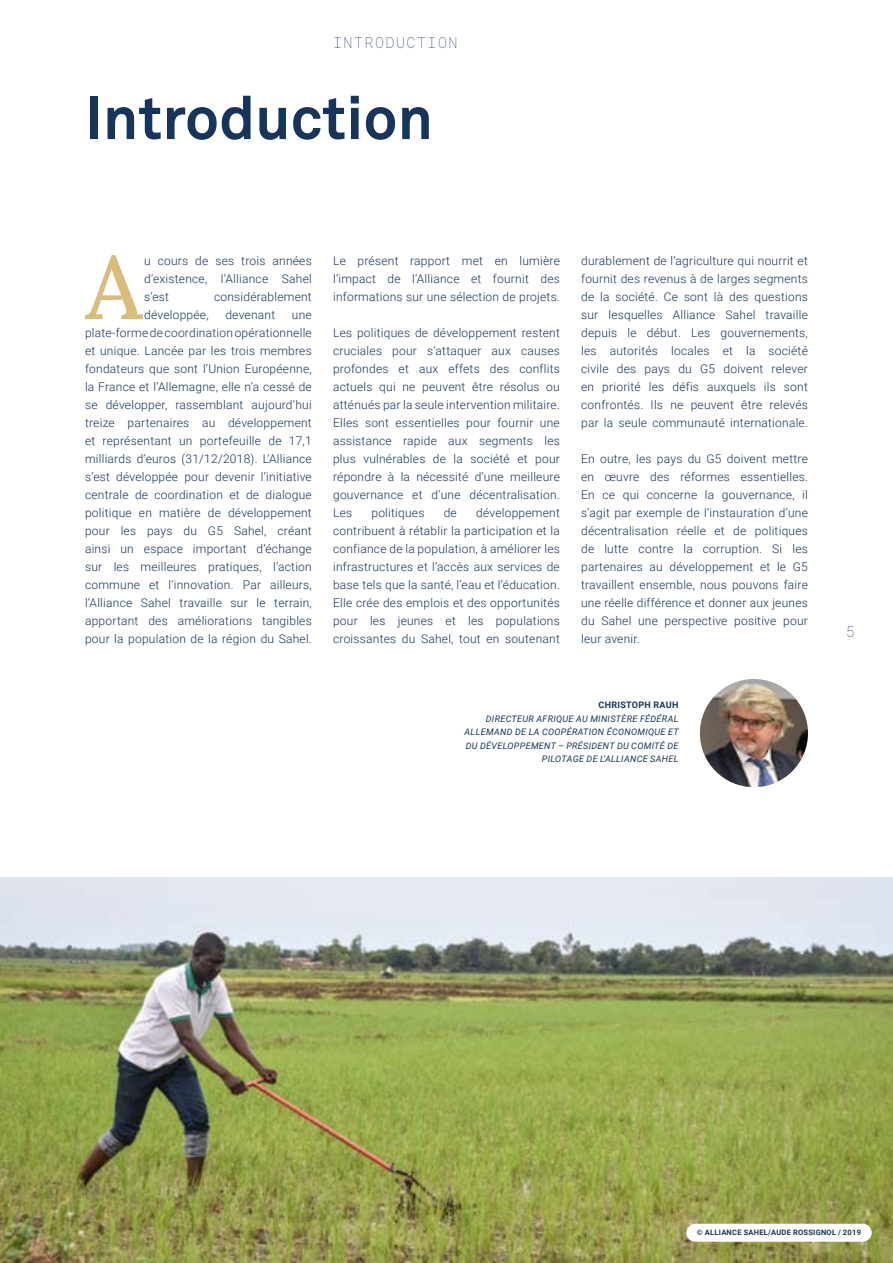
<style>
.page{position:relative;width:893px;height:1263px;background:#fff}
.page>*{position:absolute;margin:0;border:0;box-sizing:border-box;transform-origin:0 0}
.t1{font:500 89.1px "Lora";color:#d9bb7a}
.t2{font:700 60px "Akkurat";color:#17355b}
.t3{font:100 15px "Roboto Mono";letter-spacing:.1em;color:#17355b}
.t4{font:300 12px/18px "Roboto";letter-spacing:.02em;color:#17355b;text-align:justify}
.t5{font:italic 9px/13.5px "Roboto";letter-spacing:.035em;color:#17355b;text-align:right}
.t6{font:700 9px "Roboto";letter-spacing:.035em;color:#17355b}
.t7{font:700 7.5px "Roboto";letter-spacing:.035em;color:#17355b}
</style>
<div class="page">
<img style="left:700px;top:679px;width:108px;height:108px;border-radius:54px">
<img style="left:0;top:877px;width:893px;height:386px">
<div style="left:686px;top:1224px;width:186px;height:18px;background:#fff;border-radius:9px"></div>
<p class="t3" style="left:333px;top:32px;width:126px">INTRODUCTION</p>
<p class="t2" style="left:85px;top:80px;width:349px">Introduction</p>
<p class="t1" style="left:85px;top:220px;width:59px">A</p>
<p class="t4" style="left:144px;top:251px;width:169px">u cours de ses trois années d’existence, l’Alliance Sahel s’est</p>
<p class="t4" style="left:214px;top:287px;width:99px">considérablement</p>
<p class="t4" style="left:144px;top:305px;width:66px">développée,</p>
<p class="t4" style="left:225px;top:305px;width:51px">devenant</p>
<p class="t4" style="left:85px;top:305px;width:228px;text-indent:207px">une plate-forme de coordination opérationnelle et unique. Lancée par les trois membres fondateurs que sont l’Union Européenne, la France et l’Allemagne, elle n’a cessé de se développer, rassemblant aujourd’hui treize partenaires au développement et représentant un portefeuille de 17,1 milliards d’euros (31/12/2018). L’Alliance s’est développée pour devenir l’initiative centrale de coordination et de dialogue politique en matière de développement pour les pays du G5 Sahel, créant ainsi un espace important d’échange sur les meilleures pratiques, l’action commune et l’innovation. Par ailleurs, l’Alliance Sahel travaille sur le terrain, apportant des améliorations tangibles pour la population de la région du Sahel.</p>
<p class="t4" style="left:333px;top:251px;width:228px">Le présent rapport met en lumière l’impact de l’Alliance et fournit des informations sur une sélection de projets.</p>
<p class="t4" style="left:333px;top:323px;width:228px">Les politiques de développement restent cruciales pour s’attaquer aux causes profondes et aux effets des conflits actuels qui ne peuvent être résolus ou atténués par la seule intervention militaire.<br>Elles sont essentielles pour fournir une assistance rapide aux segments les plus vulnérables de la société et pour répondre à la nécessité d’une meilleure gouvernance et d’une décentralisation.<br>Les</p>
<p class="t4" style="left:333px;top:503px;width:228px;text-indent:143px">développement contribuent à rétablir la participation et la confiance de la population, à améliorer les infrastructures et l’accès aux services de base tels que la santé, l’eau et l’éducation.<br>Elle crée des emplois et des opportunités pour les jeunes et les populations croissantes du Sahel, tout en soutenant</p>
<p class="t4" style="left:371px;top:503px;width:55px">politiques</p>
<p class="t4" style="left:444px;top:503px;width:15px">de</p>
<p class="t4" style="left:581px;top:251px;width:228px">durablement de l’agriculture qui nourrit et fournit des revenus à de larges segments de la société. Ce sont là des questions sur lesquelles Alliance Sahel travaille depuis le début. Les gouvernements, les autorités locales et la société civile des pays du G5 doivent relever en priorité les défis auxquels ils sont confrontés. Ils ne peuvent être relevés par la seule communauté internationale.</p>
<p class="t4" style="left:581px;top:449px;width:228px">En outre, les pays du G5 doivent mettre en œuvre des réformes essentielles.<br>En ce qui concerne la gouvernance, il s’agit par exemple de l’instauration d’une décentralisation réelle et de politiques de lutte contre la corruption. Si les partenaires au développement et le G5 travaillent ensemble, nous pouvons faire une réelle différence et donner aux jeunes du Sahel une perspective positive pour leur avenir.</p>
<p class="t6" style="left:598px;top:699px;width:82px">CHRISTOPH RAUH</p>
<p class="t5" style="left:465px;top:711px;width:216px">DIRECTEUR AFRIQUE AU MINISTÈRE FÉDÉRAL ALLEMAND DE LA COOPÉRATION ÉCONOMIQUE ET DU DÉVELOPPEMENT – PRÉSIDENT DU COMITÉ DE PILOTAGE DE L’ALLIANCE SAHEL</p>
<p class="t3" style="left:846px;top:621px;width:10px">5</p>
<p class="t7" style="left:697px;top:1227px;width:165px">© ALLIANCE SAHEL/AUDE ROSSIGNOL / 2019</p>
</div>
